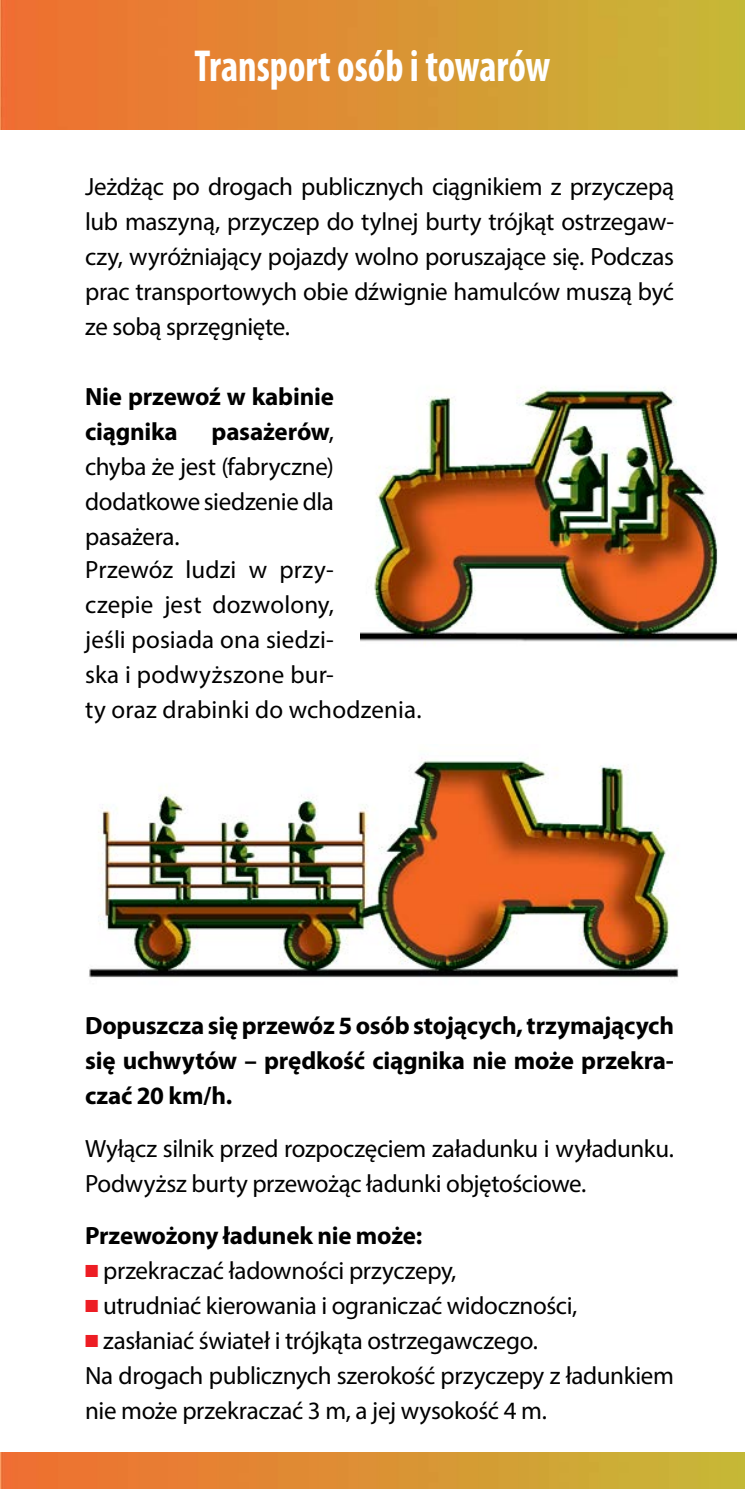
<style>
.page{position:relative;width:745px;height:1489px;background:#fff}
.page>*{position:absolute;margin:0;border:0;box-sizing:border-box;transform-origin:0 0}
.t1{font:700 condensed 45px "Myriad Pro";color:#fff;scale:.9 1}
.t2{font:25px/35px "Myriad Pro";letter-spacing:-.015em;color:#000;text-align:justify}
.t3{font:700 25px/35px "Myriad Pro";letter-spacing:-.01em;color:#000}
.t4{font:25px/35px "Myriad Pro";letter-spacing:.005em;color:#000}
.s1{font-weight:700}
.s2{color:#ed1d24}
</style>
<div class="page">
<img style="left:0;top:1452px;width:744px;height:36px">
<img style="left:0;top:0;width:744px;height:129px">
<img style="left:361px;top:386px;width:374px;height:258px">
<img style="left:89px;top:757px;width:590px;height:221px">
<h1 class="t1" style="left:194px;top:38px;width:397px">Transport osób i towarów</h1>
<p class="t2" style="left:85px;top:169px;width:590px">Jeżdżąc po drogach publicznych ciągnikiem z przyczepą lub maszyną, przyczep do tylnej burty trójkąt ostrzegaw&shy;czy, wyróżniający pojazdy wolno poruszające się. Podczas prac transportowych obie dźwignie hamulców muszą być ze sobą sprzęgnięte.</p>
<p class="t3" style="left:85px;top:378px;width:250px">Nie przewoź w kabinie ciągnika</p>
<p class="t2" style="left:85px;top:414px;width:250px;text-indent:126px"><span class="s1">pasażerów</span>, chyba że jest (fabryczne) dodatkowe siedzenie dla pasażera.</p>
<p class="t4" style="left:85px;top:551px;width:338px">Przewóz ludzi w przy-<br>czepie jest dozwolony,<br>jeśli posiada ona siedzi-<br>ska i podwyższone bur-<br>ty oraz drabinki do wchodzenia.</p>
<p class="t3" style="left:85px;top:1007px;width:590px;text-align:justify">Dopuszcza się przewóz 5 osób stojących, trzymających się uchwytów – prędkość ciągnika nie może przekra&shy;czać 20 km/h.</p>
<p class="t2" style="left:85px;top:1130px;width:590px">Wyłącz silnik przed rozpoczęciem załadunku i wyładunku.<br>Podwyższ burty przewożąc ładunki objętościowe.</p>
<p class="t3" style="left:85px;top:1217px;width:338px">Przewożony ładunek nie może:</p>
<p class="t2" style="left:85px;top:1252px;width:372px"><span class="s2">■</span> przekraczać ładowności przyczepy,</p>
<p class="t2" style="left:85px;top:1287px;width:493px"><span class="s2">■</span> utrudniać kierowania i ograniczać widoczności,</p>
<p class="t2" style="left:85px;top:1322px;width:590px;text-align:left"><span class="s2">■</span> zasłaniać świateł i trójkąta ostrzegawczego.<br>Na drogach publicznych szerokość przyczepy z ładunkiem nie może przekraczać 3 m, a jej wysokość 4 m.</p>
</div>
